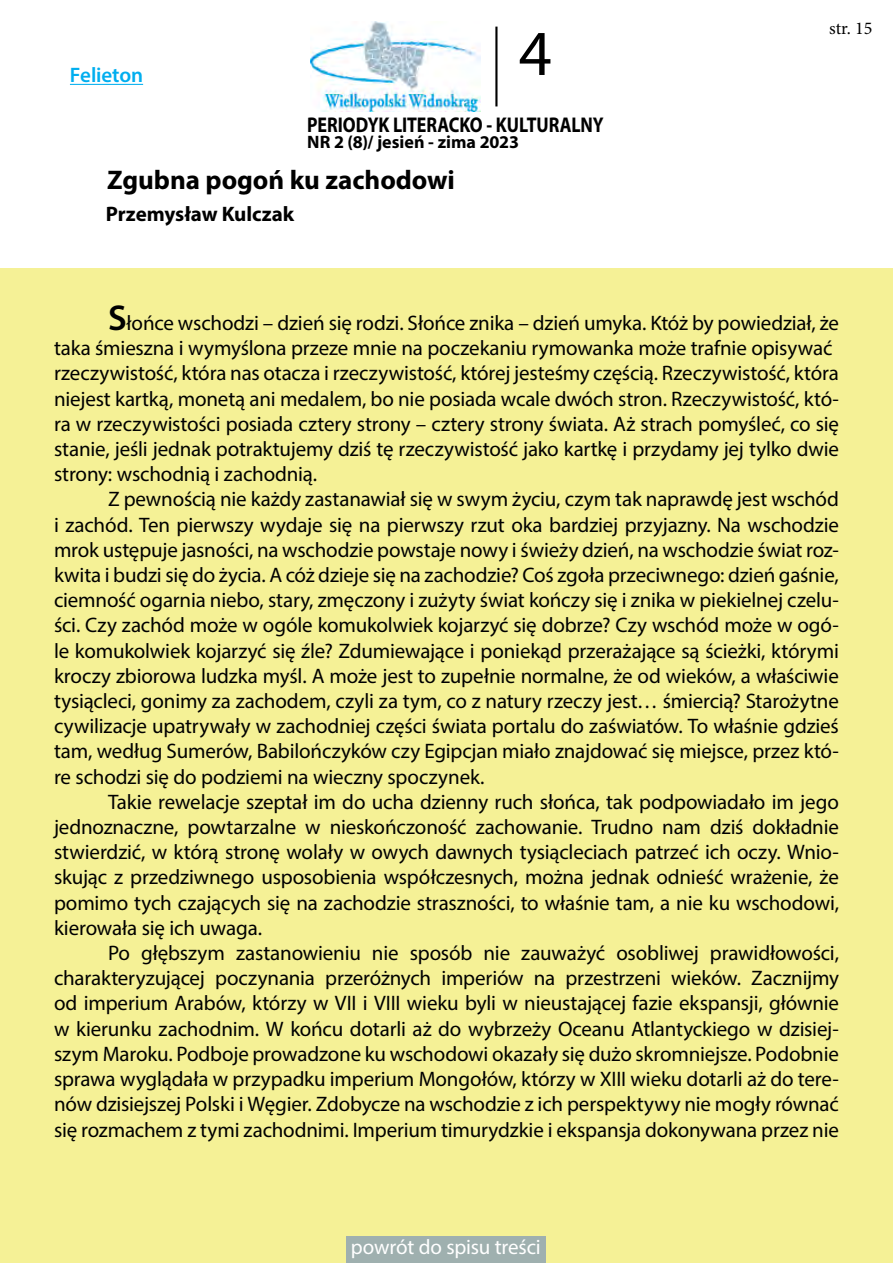
<style>
.page{position:relative;width:893px;height:1263px;background:#fff}
.page>*{position:absolute;margin:0;border:0;box-sizing:border-box;transform-origin:0 0}
.t1{font:64.5px "Myriad Pro";color:#000}
.t2{font:700 27px "Myriad Pro";letter-spacing:-.005em;color:#000}
.t3{font:700 21.45px "Myriad Pro";letter-spacing:-.005em;color:#000;scale:.84 1}
.t4{font:21px/25.2px "Myriad Pro";letter-spacing:-.01em;color:#000;text-align:justify}
.t5{font:21px "Myriad Pro";letter-spacing:-.01em;color:#fff}
.t6{font:700 21px "Myriad Pro";color:#000}
.t7{font:600 21px "Myriad Pro";letter-spacing:-.01em;color:#00aeef}
.t8{font:700 18px "Myriad Pro";color:#000}
.t9{font:18px "Minion Pro";color:#000}
.s1{font-weight:600;font-size:36px}
</style>
<div class="page">
<div style="left:0;top:269px;width:893px;height:994px;background:#f5f196"></div>
<img style="left:310px;top:21px;width:171px;height:91px">
<hr style="left:495px;top:27px;width:2px;height:79px;background:#000">
<hr style="left:70px;top:84px;width:73px;height:1px;background:#00aeef">
<div style="left:347px;top:1236px;width:199px;height:27px;background:#9fb0af"></div>
<p class="t7" style="left:70px;top:62px;width:75px">Felieton</p>
<h1 class="t1" style="left:519px;top:14px;width:35px">4</h1>
<p class="t3" style="left:307px;top:111px;width:354px">PERIODYK LITERACKO - KULTURALNY</p>
<p class="t8" style="left:307px;top:130px;width:213px">NR 2 (8)/ jesień - zima 2023</p>
<p class="t2" style="left:107px;top:163px;width:349px">Zgubna pogoń ku zachodowi</p>
<p class="t6" style="left:106px;top:200px;width:190px">Przemysław Kulczak</p>
<p class="t9" style="left:829px;top:17px;width:45px">str. 15</p>
<p class="t4" style="left:54px;top:310px;width:787px;text-align:left;text-indent:54px"><span class="s1">S</span>łońce wschodzi – dzień się rodzi. Słońce znika – dzień umyka. Któż by powiedział, że taka śmieszna i wymyślona przeze mnie na poczekaniu rymowanka może trafnie opisywać rzeczywistość, która nas otacza i rzeczywistość, której jesteśmy częścią. Rzeczywistość, która niejest kartką, monetą ani medalem, bo nie posiada wcale dwóch stron. Rzeczywistość, któ&shy;ra w rzeczywistości posiada cztery strony – cztery strony świata. Aż strach pomyśleć, co się stanie, jeśli jednak potraktujemy dziś tę rzeczywistość jako kartkę i przydamy jej tylko dwie strony: wschodnią i zachodnią.</p>
<p class="t4" style="left:54px;top:486px;width:786px;text-indent:54px">Z pewnością nie każdy zastanawiał się w swym życiu, czym tak naprawdę jest wschód i zachód. Ten pierwszy wydaje się na pierwszy rzut oka bardziej przyjazny. Na wschodzie mrok ustępuje jasności, na wschodzie powstaje nowy i świeży dzień, na wschodzie świat roz&shy;kwita i budzi się do życia. A cóż dzieje się na zachodzie? Coś zgoła przeciwnego: dzień gaśnie, ciemność ogarnia niebo, stary, zmęczony i zużyty świat kończy się i znika w piekielnej czelu&shy;ści. Czy zachód może w ogóle komukolwiek kojarzyć się dobrze? Czy wschód może w ogó&shy;le komukolwiek kojarzyć się źle? Zdumiewające i poniekąd przerażające są ścieżki, którymi kroczy zbiorowa ludzka myśl. A może jest to zupełnie normalne, że od wieków, a właściwie tysiącleci, gonimy za zachodem, czyli za tym, co z natury rzeczy jest… śmiercią? Starożytne cywilizacje upatrywały w zachodniej części świata portalu do zaświatów. To właśnie gdzieś tam, według Sumerów, Babilończyków czy Egipcjan miało znajdować się miejsce, przez któ&shy;re schodzi się do podziemi na wieczny spoczynek.</p>
<p class="t4" style="left:54px;top:789px;width:786px;text-indent:54px">Takie rewelacje szeptał im do ucha dzienny ruch słońca, tak podpowiadało im jego jednoznaczne, powtarzalne w nieskończoność zachowanie. Trudno nam dziś dokładnie stwierdzić, w którą stronę wolały w owych dawnych tysiącleciach patrzeć ich oczy. Wnio&shy;skując z przedziwnego usposobienia współczesnych, można jednak odnieść wrażenie, że pomimo tych czających się na zachodzie straszności, to właśnie tam, a nie ku wschodowi, kierowała się ich uwaga.</p>
<p class="t4" style="left:54px;top:940px;width:787px;text-indent:54px">Po głębszym zastanowieniu nie sposób nie zauważyć osobliwej prawidłowości, charakteryzującej poczynania przeróżnych imperiów na przestrzeni wieków. Zacznijmy od imperium Arabów, którzy w VII i VIII wieku byli w nieustającej fazie ekspansji, głównie w kierunku zachodnim. W końcu dotarli aż do wybrzeży Oceanu Atlantyckiego w dzisiej&shy;szym Maroku. Podboje prowadzone ku wschodowi okazały się dużo skromniejsze. Podobnie sprawa wyglądała w przypadku imperium Mongołów, którzy w XIII wieku dotarli aż do tere&shy;nów dzisiejszej Polski i Węgier. Zdobycze na wschodzie z ich perspektywy nie mogły równać się rozmachem z tymi zachodnimi. Imperium timurydzkie i ekspansja dokonywana przez nie</p>
<p class="t5" style="left:351px;top:1234px;width:191px">powrót do spisu treści</p>
</div>
